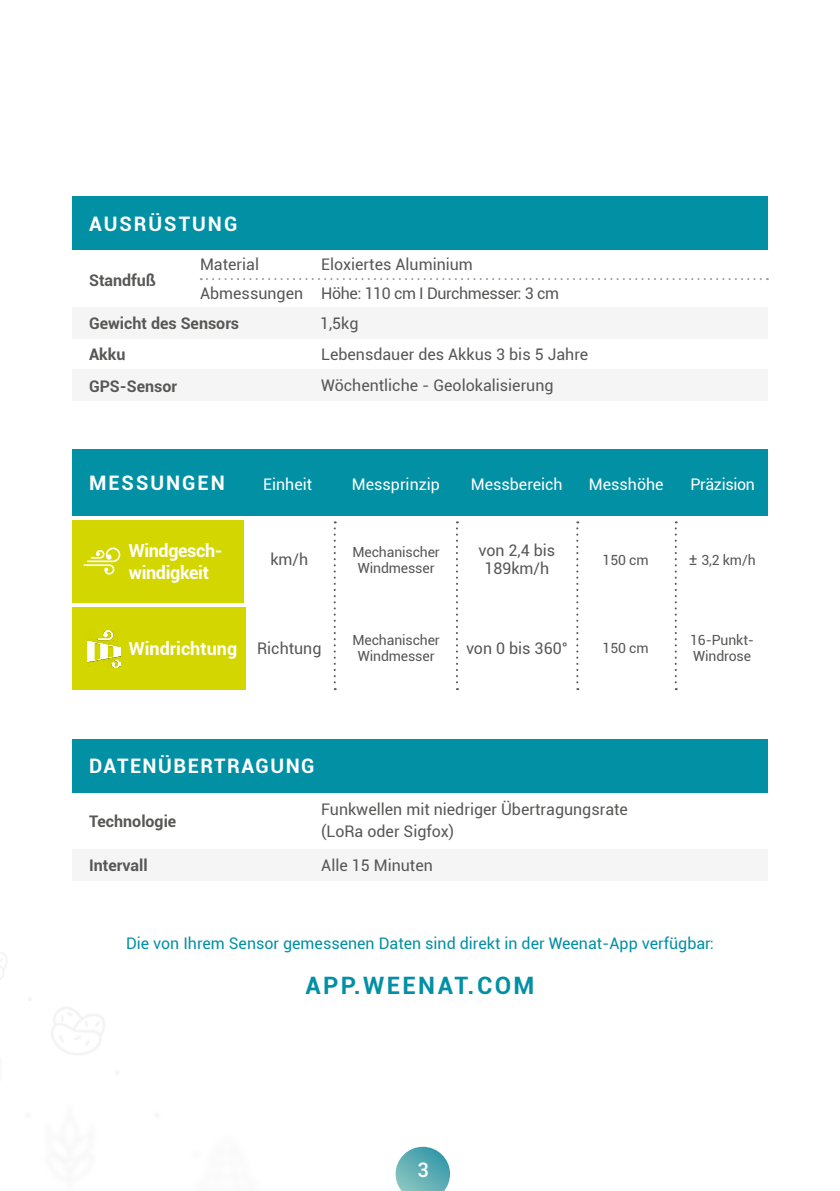
<style>
.page{position:relative;width:840px;height:1191px;background:#fff}
.page>*{position:absolute;margin:0;border:0;box-sizing:border-box;transform-origin:0 0}
.t1{font:700 24px "Roboto";letter-spacing:.1em;color:#0290a4}
.t2{font:700 20px "Roboto";letter-spacing:.095em;color:#fff}
.t3{font:700 20px "Roboto";letter-spacing:.075em;color:#fff}
.t4{font:500 20px "Roboto";color:#fff}
.t5{font:700 18px/22px "Roboto";letter-spacing:-.02em;color:#fff}
.t6{font:700 18px "Roboto";color:#fff}
.t7{font:16px/29px "Roboto";color:#575756}
.t8{font:16px "Roboto";color:#0290a4}
.t9{font:700 16px/31.2px "Roboto";color:#575756}
.t10{font:16px/29px "Roboto";letter-spacing:-.02em;color:#575756}
.t11{font:16px "Roboto";color:#fff}
.t12{font:16px "Roboto";letter-spacing:-.02em;color:#fff}
.t13{font:14px/16px "Roboto";letter-spacing:-.01em;color:#575756;text-align:center}
.s1{font-size:16px}
</style>
<div class="page">
<div style="left:72px;top:369px;width:695px;height:31px;background:#f5f5f5"></div>
<div style="left:72px;top:307px;width:695px;height:32px;background:#f5f5f5"></div>
<div style="left:72px;top:196px;width:695px;height:54px;background:#0290a4"></div>
<svg style="left:201px;top:278px;width:566px;height:2px"></svg>
<div style="left:72px;top:449px;width:695px;height:67px;background:#0290a4"></div>
<div style="left:72px;top:520px;width:172px;height:83px;background:#d4d600"></div>
<div style="left:72px;top:607px;width:173px;height:83px;background:#d4d600"></div>
<svg style="left:333px;top:521px;width:2px;height:169px"></svg>
<svg style="left:456px;top:521px;width:1px;height:169px"></svg>
<svg style="left:674px;top:521px;width:2px;height:169px"></svg>
<svg style="left:576px;top:521px;width:2px;height:169px"></svg>
<svg style="left:83px;top:547px;width:37px;height:27px"></svg>
<div style="left:72px;top:738px;width:695px;height:54px;background:#0290a4"></div>
<div style="left:72px;top:849px;width:695px;height:31px;background:#f5f5f5"></div>
<img style="left:88px;top:630px;width:32px;height:37px">
<svg style="left:395px;top:1146px;width:55px;height:45px"></svg>
<p class="t2" style="left:89px;top:209px;width:150px">AUSRÜSTUNG</p>
<p class="t7" style="left:200px;top:250px;width:105px">Material<br>Abmessungen</p>
<p class="t10" style="left:321px;top:250px;width:239px">Eloxiertes Aluminium<br>Höhe: 110 cm I Durchmesser: 3 cm</p>
<p class="t9" style="left:89px;top:307px;width:151px">Gewicht des Sensors<br>Akku</p>
<p class="t9" style="left:89px;top:263px;width:68px">Standfuß</p>
<p class="t7" style="left:320px;top:309px;width:40px">1,5kg</p>
<p class="t7" style="left:321px;top:339px;width:268px">Lebensdauer des Akkus 3 bis 5 Jahre</p>
<p class="t9" style="left:89px;top:369px;width:89px">GPS-Sensor</p>
<p class="t7" style="left:321px;top:370px;width:234px">Wöchentliche - Geolokalisierung</p>
<p class="t2" style="left:89px;top:469px;width:137px">MESSUNGEN</p>
<p class="t11" style="left:263px;top:473px;width:50px">Einheit</p>
<p class="t11" style="left:352px;top:473px;width:89px">Messprinzip</p>
<p class="t11" style="left:470px;top:473px;width:93px">Messbereich</p>
<p class="t11" style="left:588px;top:473px;width:76px">Messhöhe</p>
<p class="t12" style="left:690px;top:473px;width:66px">Präzision</p>
<p class="t5" style="left:129px;top:539px;width:95px">Windgesch&shy;windigkeit</p>
<p class="t6" style="left:129px;top:636px;width:110px">Windrichtung</p>
<p class="t7" style="left:270px;top:544px;width:39px">km/h</p>
<p class="t13" style="left:352px;top:543px;width:89px">Mechanischer<br>Windmesser</p>
<p class="t7" style="left:478px;top:541px;width:78px;line-height:18px;text-align:center">von 2,4 bis<br>189km/h</p>
<p class="t13" style="left:602px;top:551px;width:47px">150 cm</p>
<p class="t13" style="left:688px;top:552px;width:68px"><span class="s1">±</span> 3,2 km/h</p>
<p class="t7" style="left:257px;top:633px;width:66px">Richtung</p>
<p class="t13" style="left:352px;top:631px;width:89px">Mechanischer<br>Windmesser</p>
<p class="t7" style="left:466px;top:633px;width:103px">von 0 bis 360°</p>
<p class="t13" style="left:602px;top:639px;width:47px">150 cm</p>
<p class="t13" style="left:689px;top:631px;width:65px;text-align:left">16-Punkt-<br>Windrose</p>
<p class="t3" style="left:89px;top:752px;width:227px">DATENÜBERTRAGUNG</p>
<p class="t9" style="left:89px;top:805px;width:89px">Technologie</p>
<p class="t7" style="left:321px;top:798px;width:308px;line-height:22px">Funkwellen mit niedriger Übertragungsrate (LoRa oder Sigfox)</p>
<p class="t9" style="left:89px;top:849px;width:60px">Intervall</p>
<p class="t7" style="left:321px;top:850px;width:113px">Alle 15 Minuten</p>
<p class="t8" style="left:126px;top:931px;width:589px">Die von Ihrem Sensor gemessenen Daten sind direkt in der Weenat-App verfügbar:</p>
<h1 class="t1" style="left:305px;top:968px;width:230px">APP.WEENAT.COM</h1>
<p class="t4" style="left:417px;top:1155px;width:13px">3</p>
</div>
